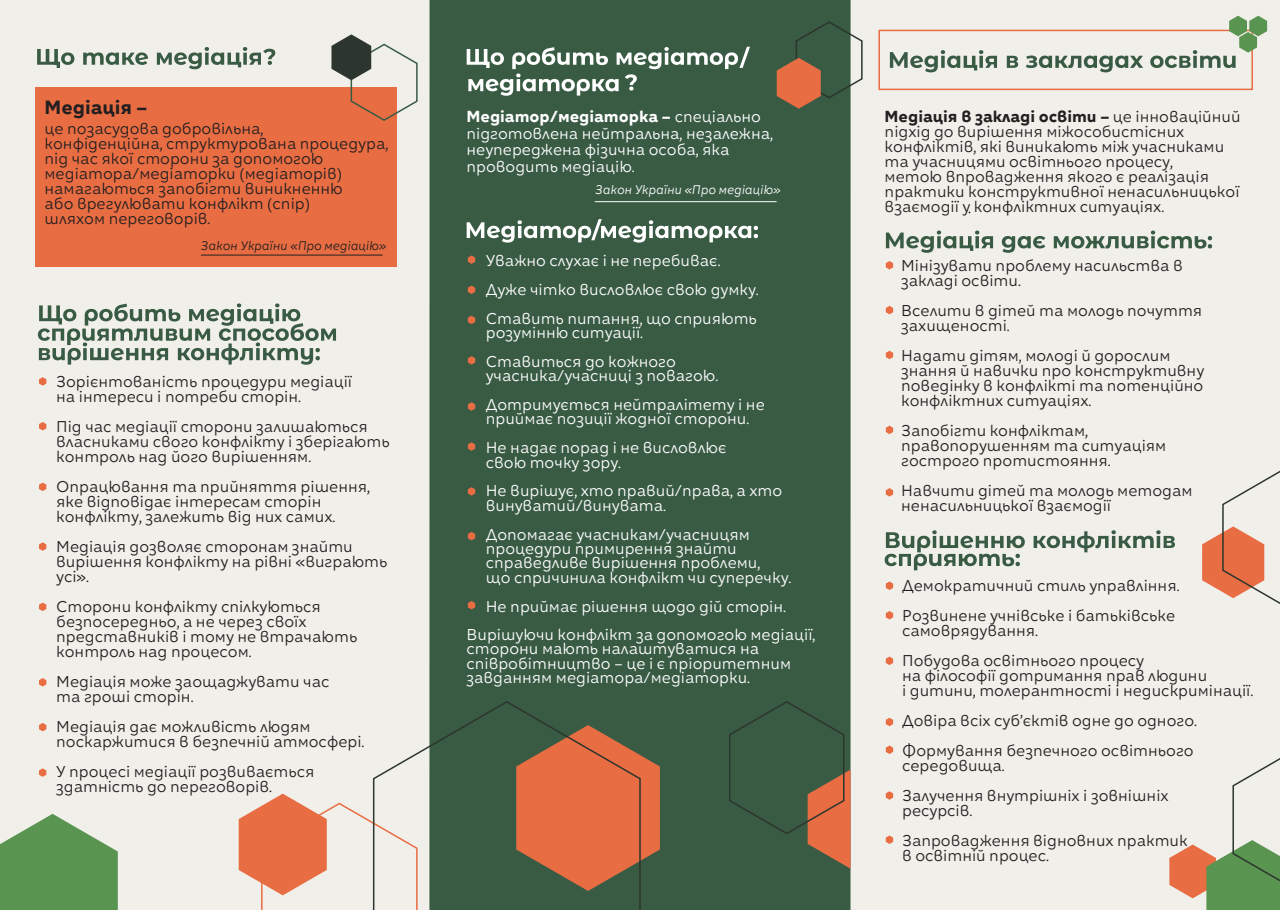
<style>
.page{position:relative;width:1280px;height:910px;background:#f1efea}
.page>*{position:absolute;margin:0;border:0;box-sizing:border-box;transform-origin:0 0}
.t1{font:800 18px "Kometa";color:#231f20}
.t2{font:15px/15px "Kometa";color:#231f20}
.t3{font:15px/28.8px "Kometa";color:#fff}
.t4{font:italic 12px "Kometa";color:#231f20}
.t5{font:italic 12px "Kometa";color:#fff}
.s1{font-weight:800}
</style>
<div class="page">
<div style="left:429px;top:0;width:421px;height:910px;background:#395b44"></div>
<svg style="left:37px;top:49px;width:37px;height:19px"></svg>
<svg style="left:83px;top:52px;width:65px;height:13px"></svg>
<svg style="left:157px;top:47px;width:118px;height:22px"></svg>
<div style="left:36px;top:87px;width:361px;height:180px;background:#e86d43"></div>
<div style="left:878px;top:30px;width:375px;height:60px;border:2px solid #e86d43"></div>
<svg style="left:331px;top:34px;width:87px;height:87px"></svg>
<svg style="left:38px;top:303px;width:298px;height:62px"></svg>
<svg style="left:39px;top:377px;width:7px;height:9px"></svg>
<svg style="left:39px;top:422px;width:7px;height:8px"></svg>
<svg style="left:39px;top:483px;width:7px;height:8px"></svg>
<svg style="left:39px;top:542px;width:7px;height:9px"></svg>
<svg style="left:39px;top:603px;width:7px;height:8px"></svg>
<svg style="left:39px;top:678px;width:7px;height:9px"></svg>
<svg style="left:39px;top:723px;width:7px;height:8px"></svg>
<svg style="left:39px;top:768px;width:7px;height:9px"></svg>
<svg style="left:886px;top:231px;width:107px;height:22px"></svg>
<svg style="left:1002px;top:236px;width:43px;height:17px"></svg>
<svg style="left:1054px;top:231px;width:158px;height:18px"></svg>
<svg style="left:886px;top:261px;width:7px;height:8px"></svg>
<svg style="left:886px;top:306px;width:7px;height:8px"></svg>
<svg style="left:886px;top:351px;width:7px;height:8px"></svg>
<svg style="left:886px;top:426px;width:7px;height:8px"></svg>
<svg style="left:886px;top:488px;width:7px;height:9px"></svg>
<svg style="left:1033px;top:530px;width:142px;height:22px"></svg>
<svg style="left:885px;top:530px;width:140px;height:40px"></svg>
<svg style="left:886px;top:581px;width:7px;height:9px"></svg>
<svg style="left:886px;top:611px;width:7px;height:8px"></svg>
<svg style="left:886px;top:657px;width:7px;height:8px"></svg>
<svg style="left:886px;top:718px;width:7px;height:8px"></svg>
<svg style="left:886px;top:745px;width:7px;height:9px"></svg>
<svg style="left:886px;top:791px;width:7px;height:9px"></svg>
<svg style="left:886px;top:835px;width:7px;height:9px"></svg>
<svg style="left:239px;top:794px;width:133px;height:116px"></svg>
<svg style="left:641px;top:755px;width:19px;height:106px;background:#d36a43"></svg>
<svg style="left:0;top:814px;width:118px;height:96px"></svg>
<svg style="left:777px;top:20px;width:86px;height:89px"></svg>
<svg style="left:467px;top:47px;width:283px;height:49px"></svg>
<svg style="left:467px;top:219px;width:291px;height:24px"></svg>
<svg style="left:468px;top:255px;width:7px;height:9px"></svg>
<svg style="left:468px;top:286px;width:7px;height:8px"></svg>
<svg style="left:468px;top:316px;width:7px;height:8px"></svg>
<svg style="left:468px;top:356px;width:7px;height:9px"></svg>
<svg style="left:468px;top:402px;width:7px;height:9px"></svg>
<svg style="left:468px;top:442px;width:7px;height:9px"></svg>
<svg style="left:468px;top:487px;width:7px;height:9px"></svg>
<svg style="left:468px;top:532px;width:7px;height:8px"></svg>
<svg style="left:468px;top:601px;width:7px;height:8px"></svg>
<svg style="left:372px;top:700px;width:269px;height:210px"></svg>
<svg style="left:1169px;top:758px;width:111px;height:152px"></svg>
<svg style="left:729px;top:701px;width:121px;height:168px"></svg>
<svg style="left:1202px;top:470px;width:78px;height:134px"></svg>
<svg style="left:890px;top:50px;width:107px;height:22px"></svg>
<svg style="left:1007px;top:56px;width:11px;height:12px"></svg>
<svg style="left:1026px;top:56px;width:117px;height:16px"></svg>
<svg style="left:1150px;top:16px;width:117px;height:52px"></svg>
<hr style="left:201px;top:255px;width:182px;height:1px;background:#231f20">
<hr style="left:595px;top:201px;width:182px;height:1px;background:#fff">
<p class="t1" style="left:45px;top:95px;width:104px">Медіація –</p>
<p class="t2" style="left:45px;top:120px;width:345px">це позасудова добровільна,<br>конфіденційна, структурована процедура, під час якої сторони за допомогою медіатора/медіаторки (медіаторів) намагаються запобігти виникненню<br>або врегулювати конфлікт (спір)<br>шляхом переговорів.</p>
<p class="t4" style="left:201px;top:238px;width:187px">Закон України «Про медіацію»</p>
<p class="t2" style="left:56px;top:374px;width:297px">Зорієнтованість процедури медіації на інтереси і потреби сторін.</p>
<p class="t2" style="left:56px;top:419px;width:335px">Під час медіації сторони залишаються власниками свого конфлікту і зберігають контроль над його вирішенням.</p>
<p class="t2" style="left:56px;top:479px;width:315px">Опрацювання та прийняття рішення, яке відповідає інтересам сторін конфлікту, залежить від них самих.</p>
<p class="t2" style="left:56px;top:539px;width:333px">Медіація дозволяє сторонам знайти вирішення конфлікту на рівні «виграють усі».</p>
<p class="t2" style="left:56px;top:599px;width:303px">Сторони конфлікту спілкуються безпосередньо, а не через своїх представників і тому не втрачають контроль над процесом.</p>
<p class="t2" style="left:56px;top:674px;width:275px">Медіація може заощаджувати час та гроші сторін.</p>
<p class="t2" style="left:56px;top:719px;width:310px">Медіація дає можливість людям поскаржитися в безпечній атмосфері.</p>
<p class="t2" style="left:56px;top:764px;width:260px">У процесі медіації розвивається здатність до переговорів.</p>
<p class="t3" style="left:466px;top:108px;width:308px;line-height:16.5px"><span class="s1">Медіатор/медіаторка –</span> спеціально підготовлена нейтральна, незалежна, неупереджена фізична особа, яка проводить медіацію.</p>
<p class="t5" style="left:595px;top:182px;width:187px">Закон України «Про медіацію»</p>
<p class="t3" style="left:486px;top:246px;width:274px">Уважно слухає і не перебиває.<br>Дуже чітко висловлює свою думку.<br>Ставить питання, що сприяють</p>
<p class="t3" style="left:486px;top:318px;width:192px">розумінню ситуації.<br>Ставиться до кожного</p>
<p class="t3" style="left:486px;top:361px;width:281px">учасника/учасниці з повагою.<br>Дотримується нейтралітету і не</p>
<p class="t3" style="left:486px;top:404px;width:265px">приймає позиції жодної сторони.<br>Не надає порад і не висловлює</p>
<p class="t3" style="left:486px;top:448px;width:298px">свою точку зору.<br>Не вирішує, хто правий/права, а хто</p>
<p class="t3" style="left:486px;top:491px;width:266px">винуватий/винувата.<br>Допомагає учасникам/учасницям</p>
<p class="t3" style="left:486px;top:541px;width:307px;line-height:14.4px">процедури примирення знайти справедливе вирішення проблеми,<br>що спричинила конфлікт чи суперечку.</p>
<p class="t3" style="left:466px;top:592px;width:350px;line-height:28.2px;text-indent:19px">Не приймає рішення щодо дій сторін.<br>Вирішуючи конфлікт за допомогою медіації,</p>
<p class="t3" style="left:466px;top:641px;width:326px;line-height:14.4px">сторони мають налаштуватися на співробітництво – це і є пріоритетним завданням медіатора/медіаторки.</p>
<p class="t2" style="left:885px;top:109px;width:357px"><span class="s1">Медіація в закладі освіти –</span> це інноваційний підхід до вирішення міжособистісних конфліктів, які виникають між учасниками та учасницями освітнього процесу,<br>метою впровадження якого є реалізація практики конструктивної ненасильницької взаємодії у конфліктних ситуаціях.</p>
<p class="t2" style="left:901px;top:258px;width:283px">Мінізувати проблему насильства в закладі освіти.</p>
<p class="t2" style="left:901px;top:303px;width:303px">Вселити в дітей та молодь почуття захищеності.</p>
<p class="t2" style="left:901px;top:348px;width:305px">Надати дітям, молоді й дорослим знання й навички про конструктивну поведінку в конфлікті та потенційно конфліктних ситуаціях.</p>
<p class="t2" style="left:901px;top:423px;width:267px">Запобігти конфліктам, правопорушенням та ситуаціям гострого протистояння.</p>
<p class="t2" style="left:901px;top:483px;width:293px">Навчити дітей та молодь методам ненасильницької взаємодії</p>
<p class="t2" style="left:902px;top:570px;width:279px;line-height:30px">Демократичний стиль управління.<br>Розвинене учнівське і батьківське</p>
<p class="t2" style="left:902px;top:615px;width:243px;line-height:30px">самоврядування.<br>Побудова освітнього процесу</p>
<p class="t2" style="left:902px;top:667px;width:353px">на філософії дотримання прав людини<br>і дитини, толерантності і недискримінації.</p>
<p class="t2" style="left:902px;top:705px;width:296px;line-height:30px">Довіра всіх суб’єктів одне до одного.<br>Формування безпечного освітнього</p>
<p class="t2" style="left:902px;top:750px;width:268px;line-height:30px">середовища.<br>Залучення внутрішніх і зовнішніх</p>
<p class="t2" style="left:902px;top:795px;width:287px;line-height:30px">ресурсів.<br>Запровадження відновних практик</p>
<p class="t2" style="left:902px;top:847px;width:148px">в освітній процес.</p>
</div>
